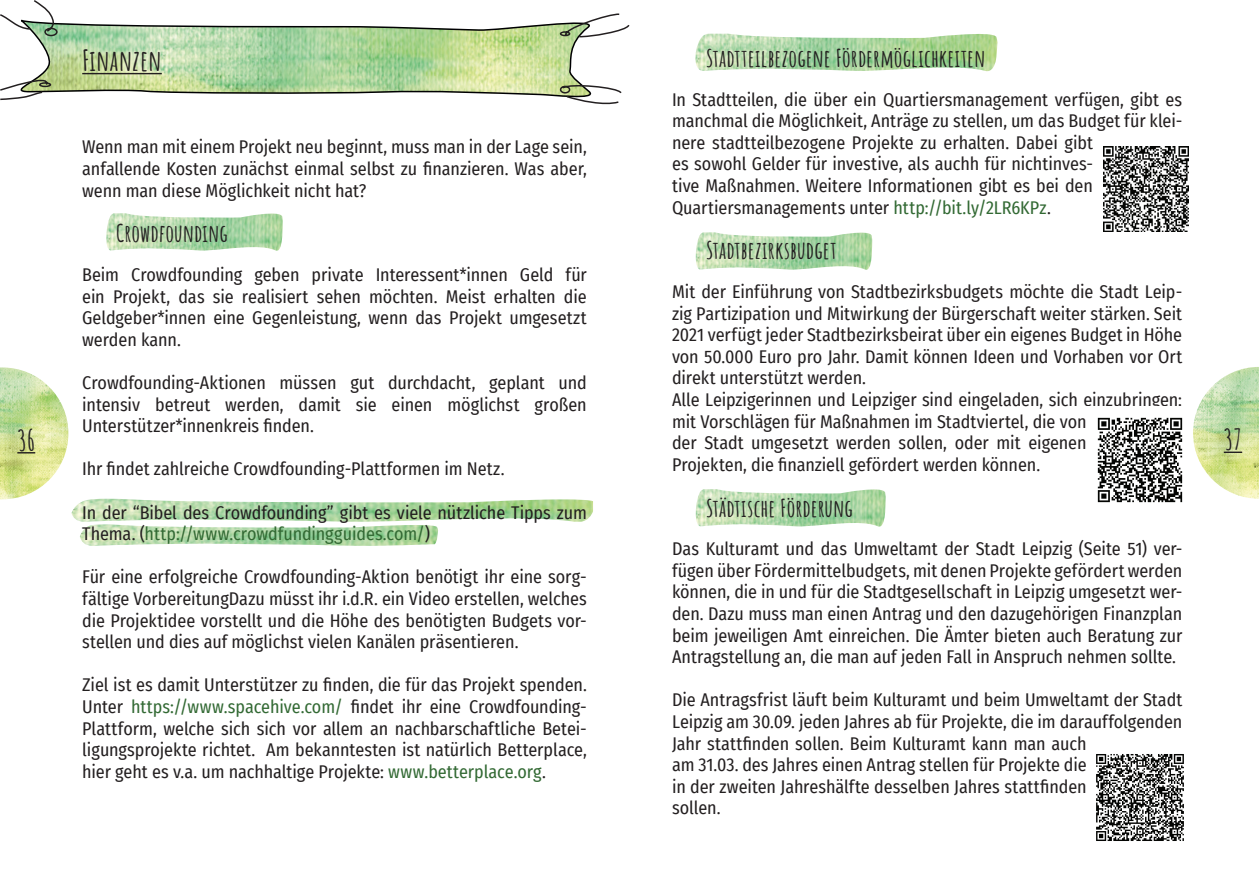
<style>
.page{position:relative;width:1259px;height:893px;background:#fff}
.page>*{position:absolute;margin:0;border:0;box-sizing:border-box;transform-origin:0 0}
.t1{font:700 28.5px "Amatic SC";color:#231f20}
.t2{font:700 24px "Amatic SC";letter-spacing:.005em;color:#231f20}
.t3{font:18px/21.6px "Fira Sans Condensed";letter-spacing:-.005em;color:#231f20;text-align:justify}
.s1{color:#326933}
</style>
<div class="page">
<svg style="left:0;top:0;width:630px;height:105px"></svg>
<img style="left:106px;top:213px;width:177px;height:38px">
<img style="left:71px;top:499px;width:522px;height:23px">
<img style="left:80px;top:524px;width:358px;height:22px">
<img style="left:695px;top:34px;width:303px;height:38px">
<img style="left:696px;top:489px;width:190px;height:38px">
<img style="left:696px;top:232px;width:176px;height:38px">
<img style="left:1193px;top:367px;width:66px;height:132px">
<img style="left:0;top:367px;width:68px;height:132px">
<svg style="left:17px;top:452px;width:18px;height:1px"></svg>
<svg style="left:1223px;top:452px;width:19px;height:1px"></svg>
<hr style="left:82px;top:73px;width:80px;height:1px;background:#231f20">
<img style="left:1097px;top:417px;width:85px;height:85px">
<img style="left:1096px;top:754px;width:88px;height:87px">
<img style="left:1103px;top:147px;width:85px;height:85px">
<h2 class="t2" style="left:706px;top:40px;width:281px">Stadtteilbezogene Fördermöglichkeiten</h2>
<p class="t3" style="left:672px;top:88px;width:512px;text-align:left">In Stadtteilen, die über ein Quartiersmanagement verfügen, gibt es manchmal die Möglichkeit, Anträge zu stellen, um das Budget für klei&shy;nere stadtteilbezogene Projekte zu erhalten. Dabei gibt<br>es sowohl Gelder für investive, als auchh für nichtinves-<br>tive Maßnahmen. Weitere Informationen gibt es bei den Quartiersmanagements unter <span class="s1">http://bit.ly/2LR6KPz</span>.</p>
<h2 class="t2" style="left:706px;top:232px;width:132px">Stadtbezirksbudget</h2>
<p class="t3" style="left:672px;top:280px;width:512px;text-align:left">Mit der Einführung von Stadtbezirksbudgets möchte die Stadt Leip&shy;zig Partizipation und Mitwirkung der Bürgerschaft weiter stärken. Seit 2021 verfügt jeder Stadtbezirksbeirat über ein eigenes Budget in Höhe von 50.000 Euro pro Jahr. Damit können Ideen und Vorhaben vor Ort direkt unterstützt werden.<br>Alle Leipzigerinnen und Leipziger sind eingeladen, sich einzubringen: mit Vorschlägen für Maßnahmen im Stadtviertel, die von<br>der Stadt umgesetzt werden sollen, oder mit eigenen<br>Projekten, die finanziell gefördert werden können.</p>
<h2 class="t2" style="left:706px;top:489px;width:148px">Städtische Förderung</h2>
<p class="t3" style="left:672px;top:538px;width:512px">Das Kulturamt und das Umweltamt der Stadt Leipzig (Seite 51) ver&shy;fügen über Fördermittelbudgets, mit denen Projekte gefördert werden können, die in und für die Stadtgesellschaft in Leipzig umgesetzt wer&shy;den. Dazu muss man einen Antrag und den dazugehörigen Finanzplan beim jeweiligen Amt einreichen. Die Ämter bieten auch Beratung zur Antragstellung an, die man auf jeden Fall in Anspruch nehmen sollte.</p>
<p class="t3" style="left:672px;top:689px;width:512px;text-align:left">Die Antragsfrist läuft beim Kulturamt und beim Umweltamt der Stadt Leipzig am 30.09. jeden Jahres ab für Projekte, die im darauffolgenden Jahr stattfinden sollen. Beim Kulturamt kann man auch<br>am 31.03. des Jahres einen Antrag stellen für Projekte die<br>in der zweiten Jahreshälfte desselben Jahres stattfinden<br>sollen.</p>
<h1 class="t1" style="left:82px;top:39px;width:81px">Finanzen</h1>
<p class="t3" style="left:82px;top:136px;width:506px">Wenn man mit einem Projekt neu beginnt, muss man in der Lage sein, anfallende Kosten zunächst einmal selbst zu finanzieren. Was aber, wenn man diese Möglichkeit nicht hat?</p>
<h2 class="t2" style="left:116px;top:215px;width:113px">Crowdfounding</h2>
<p class="t3" style="left:82px;top:263px;width:506px">Beim Crowdfounding geben private Interessent*innen Geld für ein Projekt, das sie realisiert sehen möchten. Meist erhalten die Geldgeber*innen eine Gegenleistung, wenn das Projekt umgesetzt werden kann.</p>
<p class="t3" style="left:82px;top:371px;width:506px">Crowdfounding-Aktionen müssen gut durchdacht, geplant und intensiv betreut werden, damit sie einen möglichst großen Unterstützer*innenkreis finden.</p>
<p class="t3" style="left:82px;top:458px;width:424px">Ihr findet zahlreiche Crowdfounding-Plattformen im Netz.</p>
<p class="t3" style="left:82px;top:501px;width:506px">In der “Bibel des Crowdfounding” gibt es viele nützliche Tipps zum<br>Thema. (<span class="s1">http://www.crowdfundingguides.com/</span>)</p>
<p class="t3" style="left:82px;top:566px;width:506px">Für eine erfolgreiche Crowdfounding-Aktion benötigt ihr eine sorg&shy;fältige VorbereitungDazu müsst ihr i.d.R. ein Video erstellen, welches die Projektidee vorstellt und die Höhe des benötigten Budgets vor&shy;stellen und dies auf möglichst vielen Kanälen präsentieren.</p>
<p class="t3" style="left:82px;top:674px;width:506px">Ziel ist es damit Unterstützer zu finden, die für das Projekt spenden.<br>Unter <span class="s1">https://www.spacehive.com/</span> findet ihr eine Crowdfounding-Plattform, welche sich sich vor allem an nachbarschaftliche Betei&shy;ligungsprojekte richtet. Am bekanntesten ist natürlich Betterplace, hier geht es v.a. um nachhaltige Projekte: <span class="s1">www.betterplace.org</span>.</p>
<h1 class="t1" style="left:17px;top:418px;width:19px">36</h1>
<h1 class="t1" style="left:1223px;top:418px;width:20px">37</h1>
</div>
